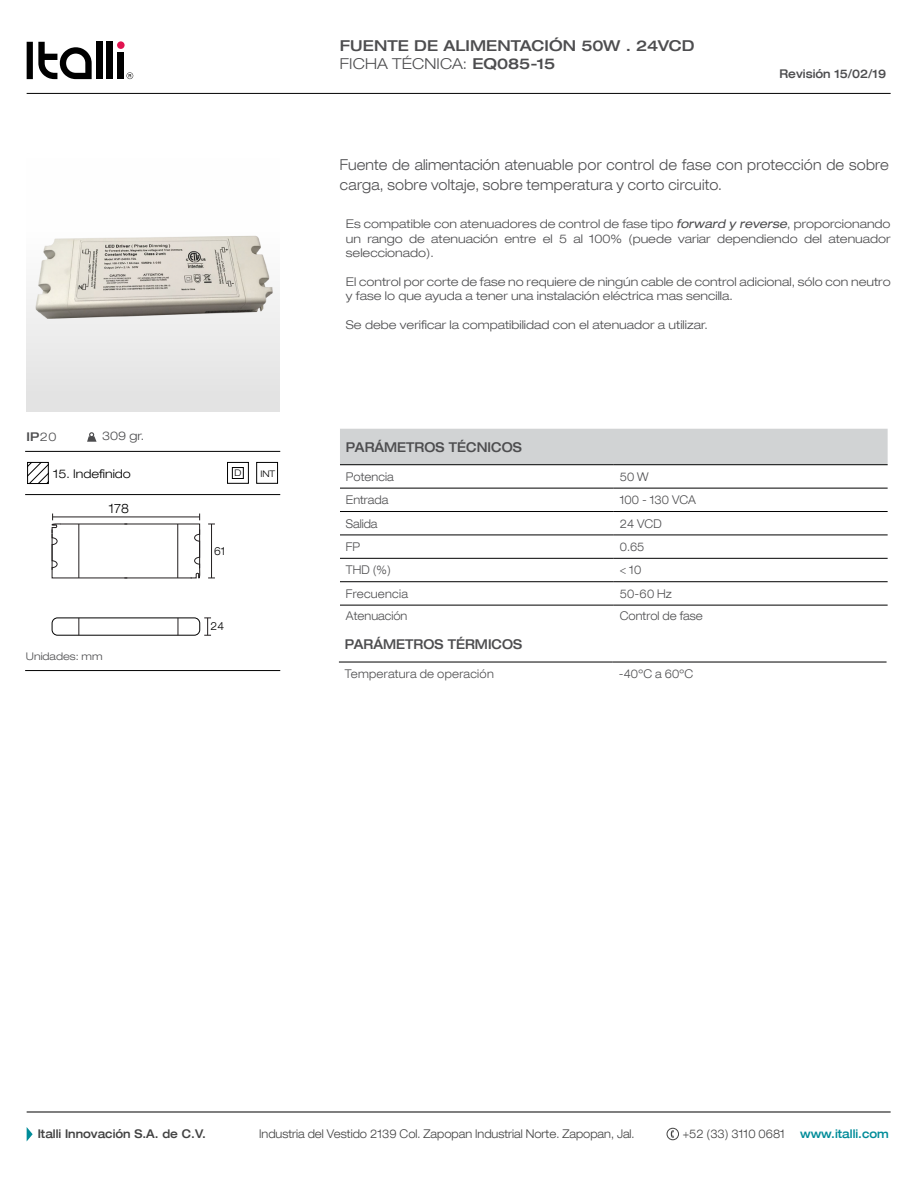
<style>
.page{position:relative;width:918px;height:1188px;background:#fff}
.page>*{position:absolute;margin:0;border:0;box-sizing:border-box;transform-origin:0 0}
.t1{font:300 expanded 15px/19.5px "Helvetica 43";letter-spacing:.015em;color:#4d4d4f;scale:.9 1}
.t2{font:500 expanded 15px "Helvetica 63";letter-spacing:.005em;color:#4d4d4f}
.t3{font:300 expanded 15px "Helvetica 43";letter-spacing:.015em;color:#4d4d4f}
.t4{font:500 expanded 13.5px "Helvetica 63";color:#4d4d4f;scale:.9 1}
.t5{font:300 expanded 13.05px "Helvetica 43";color:#000;scale:.9 1}
.t6{font:300 expanded 12px/14.4px "Helvetica 43";color:#4d4d4f;text-align:justify}
.t7{font:300 expanded 12px "Helvetica 43";color:#4d4d4f;scale:.9 1}
.t8{font:300 expanded 12px "Helvetica 43";color:#424242;scale:.9 1}
.t9{font:300 expanded 12px "Helvetica 43";letter-spacing:.025em;color:#4d4d4f;scale:.9 1}
.t10{font:500 expanded 12px "Helvetica 63";color:#424242;scale:.9 1}
.t11{font:500 expanded 12px "Helvetica 63";color:#4d4d4f;scale:.9 1}
.t12{font:500 expanded 12px "Helvetica 63";color:#008c99;scale:.9 1}
.t13{font:300 expanded 12px "Helvetica 43";color:#000}
.t14{font:300 expanded 12px "Helvetica 43";letter-spacing:.02em;color:#4d4d4f;scale:.9 1}
.t15{font:500 expanded 12px "Helvetica 63";color:#4d4d4f}
.t16{font:300 expanded 11.25px "Helvetica 43";color:#000;scale:.9 1}
.t17{font:300 expanded 10.5px "Helvetica 43";color:#4d4d4f}
.t18{font:300 expanded 9px "Helvetica 43";color:#000}
.s1{font-family:"Helvetica 63";font-weight:500}
.s2{font-family:"Helvetica 43";font-weight:300}
.s3{font-family:"Helvetica 53";font-weight:400;font-style:italic}
</style>
<div class="page">
<hr style="left:27px;top:93px;width:864px;height:1px;background:#000">
<hr style="left:27px;top:1112px;width:864px;height:1px;background:#000">
<svg style="left:27px;top:1127px;width:6px;height:14px"></svg>
<svg style="left:670px;top:1130px;width:4px;height:8px"></svg>
<div style="left:667px;top:1128px;width:12px;height:12px;border:1px solid #424242;border-radius:50%"></div>
<svg style="left:27px;top:42px;width:65px;height:37px"></svg>
<div style="left:96px;top:41px;width:6px;height:38px;background:#000"></div>
<div style="left:107px;top:41px;width:6px;height:38px;background:#000"></div>
<div style="left:118px;top:52px;width:6px;height:27px;background:#000"></div>
<div style="left:117px;top:41px;width:8px;height:8px;background:#e1134f;border-radius:50%"></div>
<svg style="left:127px;top:72px;width:6px;height:7px"></svg>
<div style="left:26px;top:158px;width:254px;height:254px;background:linear-gradient(to right,#f1f1f1,#f1f1f1)"></div>
<hr style="left:25px;top:451px;width:255px;height:1px;background:#000">
<hr style="left:25px;top:670px;width:255px;height:1px;background:#000">
<hr style="left:25px;top:494px;width:255px;height:1px;background:#000">
<div style="left:227px;top:462px;width:22px;height:22px;border:1px solid #000"></div>
<div style="left:232px;top:467px;width:12px;height:12px;border:1px solid #000"></div>
<div style="left:27px;top:462px;width:22px;height:22px;border:1px solid #000"></div>
<svg style="left:27px;top:462px;width:21px;height:22px"></svg>
<svg style="left:87px;top:432px;width:10px;height:10px"></svg>
<hr style="left:339px;top:662px;width:274px;height:1px;background:#000">
<hr style="left:613px;top:662px;width:274px;height:1px;background:#000">
<div style="left:256px;top:462px;width:22px;height:22px;border:1px solid #000"></div>
<div style="left:340px;top:429px;width:548px;height:35px;background:#d1d3d4"></div>
<hr style="left:340px;top:464px;width:274px;height:1px;background:#000">
<hr style="left:614px;top:464px;width:274px;height:1px;background:#000">
<hr style="left:340px;top:488px;width:274px;height:1px;background:#000">
<hr style="left:614px;top:488px;width:274px;height:1px;background:#000">
<hr style="left:340px;top:511px;width:274px;height:1px;background:#000">
<hr style="left:614px;top:511px;width:274px;height:1px;background:#000">
<hr style="left:340px;top:535px;width:274px;height:1px;background:#000">
<hr style="left:614px;top:535px;width:274px;height:1px;background:#000">
<hr style="left:340px;top:558px;width:274px;height:1px;background:#000">
<hr style="left:614px;top:558px;width:274px;height:1px;background:#000">
<hr style="left:340px;top:581px;width:274px;height:1px;background:#000">
<hr style="left:614px;top:581px;width:274px;height:1px;background:#000">
<hr style="left:340px;top:605px;width:274px;height:1px;background:#000">
<hr style="left:614px;top:605px;width:274px;height:1px;background:#000">
<img style="left:28px;top:220px;width:252px;height:114px">
<hr style="left:211px;top:524px;width:1px;height:54px;background:#231f20">
<svg style="left:204px;top:618px;width:7px;height:18px"></svg>
<div style="left:52px;top:618px;width:148px;height:17px;border:1px solid #000;border-radius:5px"></div>
<svg style="left:79px;top:618px;width:1px;height:17px"></svg>
<svg style="left:178px;top:618px;width:1px;height:17px"></svg>
<svg style="left:51px;top:514px;width:149px;height:65px"></svg>
<p class="t2" style="left:340px;top:36px;width:356px">FUENTE DE ALIMENTACIÓN 50W . 24VCD</p>
<p class="t3" style="left:340px;top:54px;width:217px">FICHA TÉCNICA: <span class="s1">EQ085-15</span></p>
<p class="t11" style="left:779px;top:67px;width:120px">Revisión 15/02/19</p>
<p class="t1" style="left:340px;top:155px;width:612px">Fuente de alimentación atenuable por control de fase con protección de sobre carga, sobre voltaje, sobre temperatura y corto circuito.</p>
<p class="t15" style="left:26px;top:429px;width:32px">IP<span class="s2">20</span></p>
<p class="t6" style="left:102px;top:429px;width:44px">309 gr.</p>
<p class="t13" style="left:53px;top:466px;width:79px">15. Indefinido</p>
<p class="t5" style="left:109px;top:500px;width:24px">178</p>
<p class="t17" style="left:26px;top:650px;width:78px">Unidades: mm</p>
<p class="t18" style="left:234px;top:468px;width:9px">D</p>
<p class="t18" style="left:260px;top:468px;width:16px">INT</p>
<p class="t16" style="left:214px;top:544px;width:14px">61</p>
<p class="t16" style="left:211px;top:619px;width:16px">24</p>
<p class="t6" style="left:346px;top:217px;width:546px">Es compatible con atenuadores de control de fase tipo <span class="s3">forward y reverse</span>, proporcionando un rango de atenuación entre el 5 al 100% (puede variar dependiendo del atenuador seleccionado).</p>
<p class="t6" style="left:346px;top:274px;width:546px">El control por corte de fase no requiere de ningún cable de control adicional, sólo con neutro y fase lo que ayuda a tener una instalación eléctrica mas sencilla.</p>
<p class="t6" style="left:346px;top:317px;width:363px">Se debe verificar la compatibilidad con el atenuador a utilizar.</p>
<p class="t4" style="left:346px;top:438px;width:197px">PARÁMETROS TÉCNICOS</p>
<p class="t7" style="left:346px;top:469px;width:54px">Potencia</p>
<p class="t7" style="left:620px;top:469px;width:34px">50 W</p>
<p class="t7" style="left:346px;top:493px;width:49px">Entrada</p>
<p class="t7" style="left:620px;top:493px;width:86px">100 - 130 VCA</p>
<p class="t7" style="left:346px;top:516px;width:37px">Salida</p>
<p class="t7" style="left:620px;top:516px;width:48px">24 VCD</p>
<p class="t7" style="left:346px;top:540px;width:17px">FP</p>
<p class="t7" style="left:620px;top:540px;width:29px">0.65</p>
<p class="t7" style="left:346px;top:563px;width:51px">THD (%)</p>
<p class="t7" style="left:620px;top:563px;width:25px">&lt; 10</p>
<p class="t9" style="left:346px;top:586px;width:71px">Frecuencia</p>
<p class="t7" style="left:620px;top:586px;width:59px">50-60 Hz</p>
<p class="t7" style="left:346px;top:608px;width:70px">Atenuación</p>
<p class="t7" style="left:620px;top:608px;width:94px">Control de fase</p>
<p class="t4" style="left:345px;top:636px;width:198px">PARÁMETROS TÉRMICOS</p>
<p class="t9" style="left:345px;top:667px;width:167px">Temperatura de operación</p>
<p class="t14" style="left:619px;top:667px;width:84px">-40ºC a 60ºC</p>
<p class="t10" style="left:38px;top:1127px;width:188px">Italli Innovación S.A. de C.V.</p>
<p class="t8" style="left:259px;top:1127px;width:419px">Industria del Vestido 2139 Col. Zapopan Industrial Norte. Zapopan, Jal.</p>
<p class="t8" style="left:683px;top:1127px;width:115px">+52 (33) 3110 0681</p>
<p class="t12" style="left:800px;top:1127px;width:100px">www.italli.com</p>
</div>
